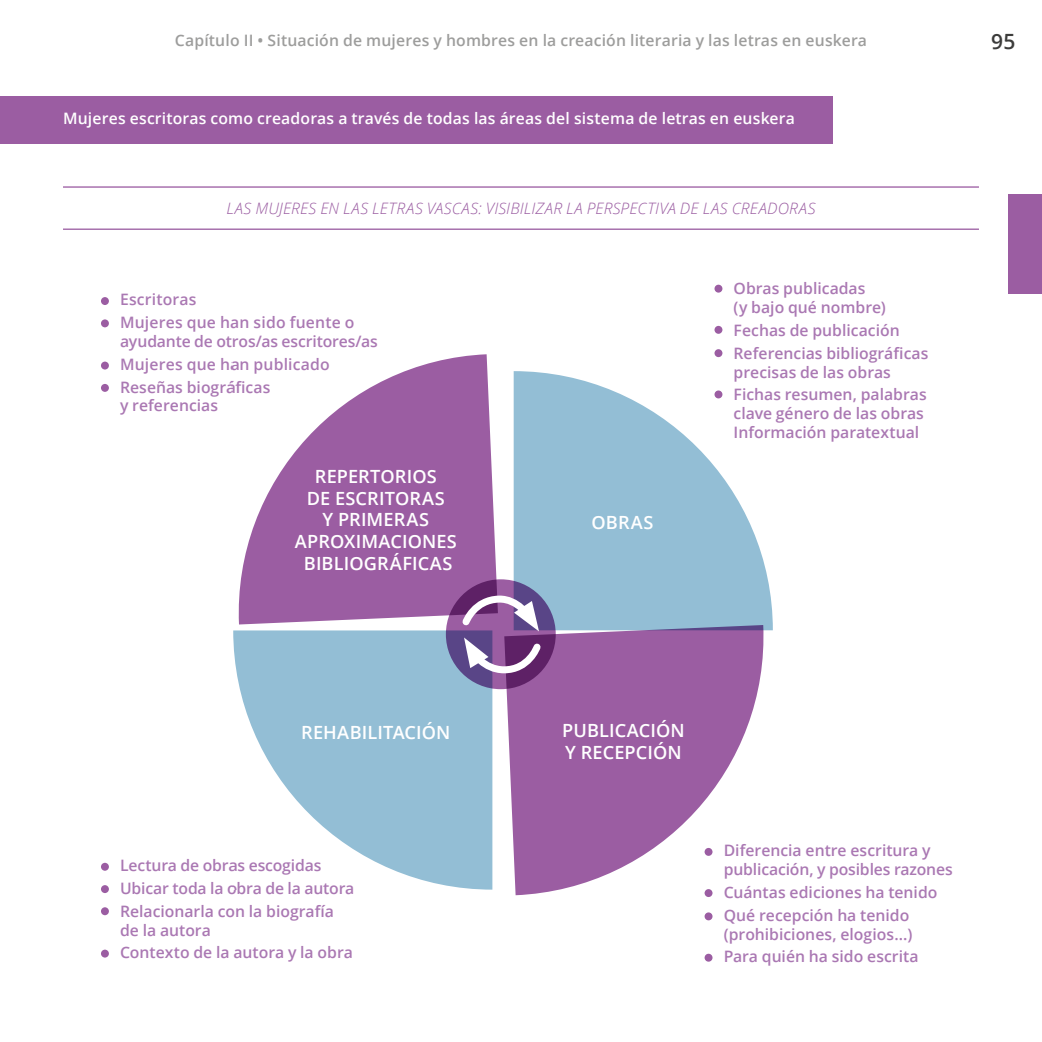
<style>
.page{position:relative;width:1042px;height:1042px;background:#fff}
.page>*{position:absolute;margin:0;border:0;box-sizing:border-box;transform-origin:0 0}
.t1{font:600 21px "Open Sans";color:#3c3c3b}
.t2{font:600 18.2px/21.9px "Open Sans";letter-spacing:.005em;color:#fff;text-align:center}
.t3{font:600 15.75px/22.8px "Open Sans";color:#aa78b3}
.t4{font:600 15.75px "Open Sans";letter-spacing:.01em;color:#fff}
.t5{font:600 15.75px "Open Sans";letter-spacing:.01em;color:#9d9d9c}
.t6{font:italic 300 15.75px "Open Sans";letter-spacing:.02em;color:#9b5da2}
</style>
<div class="page">
<div style="left:1008px;top:194px;width:34px;height:100px;background:#9b5da2"></div>
<div style="left:0;top:97px;width:833px;height:47px;background:#9b5da2"></div>
<div style="left:101px;top:297px;width:8px;height:8px;background:#9b5da2;border-radius:50%"></div>
<div style="left:101px;top:863px;width:8px;height:8px;background:#9b5da2;border-radius:50%"></div>
<div style="left:714px;top:285px;width:8px;height:8px;background:#9b5da2;border-radius:50%"></div>
<div style="left:101px;top:319px;width:8px;height:8px;background:#9b5da2;border-radius:50%"></div>
<div style="left:101px;top:885px;width:8px;height:8px;background:#9b5da2;border-radius:50%"></div>
<div style="left:714px;top:326px;width:8px;height:8px;background:#9b5da2;border-radius:50%"></div>
<div style="left:101px;top:362px;width:8px;height:7px;background:#9b5da2;border-radius:50%"></div>
<div style="left:101px;top:907px;width:8px;height:8px;background:#9b5da2;border-radius:50%"></div>
<div style="left:714px;top:349px;width:8px;height:8px;background:#9b5da2;border-radius:50%"></div>
<div style="left:704px;top:912px;width:8px;height:8px;background:#9b5da2;border-radius:50%"></div>
<div style="left:101px;top:384px;width:8px;height:8px;background:#9b5da2;border-radius:50%"></div>
<div style="left:101px;top:949px;width:8px;height:8px;background:#9b5da2;border-radius:50%"></div>
<div style="left:704px;top:953px;width:8px;height:8px;background:#9b5da2;border-radius:50%"></div>
<hr style="left:63px;top:228px;width:916px;height:2px;background:#9b5da2">
<hr style="left:63px;top:186px;width:916px;height:2px;background:#9b5da2">
<svg style="left:233px;top:630px;width:259px;height:259px;fill:#93bed5"></svg>
<svg style="left:514px;top:371px;width:259px;height:259px;fill:#93bed5"></svg>
<svg style="left:506px;top:625px;width:263px;height:270px;fill:#9b5da2"></svg>
<svg style="left:238px;top:354px;width:259px;height:270px;fill:#9b5da2"></svg>
<svg style="left:446px;top:579px;width:110px;height:110px;background:#6d4386"></svg>
<svg style="left:459px;top:591px;width:80px;height:40px"></svg>
<svg style="left:464px;top:637px;width:80px;height:40px"></svg>
<p class="t5" style="left:175px;top:30px;width:694px">Capítulo II • Situación de mujeres y hombres en la creación literaria y las letras en euskera</p>
<h1 class="t1" style="left:991px;top:27px;width:26px">95</h1>
<p class="t4" style="left:63px;top:107px;width:733px">Mujeres escritoras como creadoras a través de todas las áreas del sistema de letras en euskera</p>
<p class="t6" style="left:226px;top:198px;width:590px">LAS MUJERES EN LAS LETRAS VASCAS: VISIBILIZAR LA PERSPECTIVA DE LAS CREADORAS</p>
<p class="t3" style="left:120px;top:288px;width:236px">Escritoras<br>Mujeres que han sido fuente o</p>
<p class="t3" style="left:120px;top:330px;width:259px">ayudante de otros/as escritores/as<br>Mujeres que han publicado<br>Reseñas biográficas</p>
<p class="t3" style="left:120px;top:394px;width:99px">y referencias</p>
<p class="t2" style="left:295px;top:465px;width:163px">REPERTORIOS<br>DE ESCRITORAS<br>Y PRIMERAS<br>APROXIMACIONES<br>BIBLIOGRÁFICAS</p>
<p class="t2" style="left:591px;top:511px;width:64px">OBRAS</p>
<p class="t3" style="left:733px;top:279px;width:154px;line-height:18.9px">Obras publicadas<br>(y bajo qué nombre)</p>
<p class="t3" style="left:733px;top:318px;width:196px">Fechas de publicación<br>Referencias bibliográficas</p>
<p class="t3" style="left:733px;top:360px;width:195px">precisas de las obras<br>Fichas resumen, palabras</p>
<p class="t3" style="left:733px;top:404px;width:192px;line-height:18.9px">clave género de las obras<br>Información paratextual</p>
<p class="t2" style="left:301px;top:721px;width:151px">REHABILITACIÓN</p>
<p class="t2" style="left:562px;top:719px;width:124px;text-align:left">PUBLICACIÓN<br>Y RECEPCIÓN</p>
<p class="t3" style="left:120px;top:853px;width:236px">Lectura de obras escogidas<br>Ubicar toda la obra de la autora<br>Relacionarla con la biografía</p>
<p class="t3" style="left:120px;top:918px;width:234px">de la autora<br>Contexto de la autora y la obra</p>
<p class="t3" style="left:724px;top:840px;width:231px;line-height:18.9px">Diferencia entre escritura y publicación, y posibles razones</p>
<p class="t3" style="left:724px;top:880px;width:215px">Cuántas ediciones ha tenido<br>Qué recepción ha tenido</p>
<p class="t3" style="left:724px;top:922px;width:196px">(prohibiciones, elogios...)<br>Para quién ha sido escrita</p>
</div>
